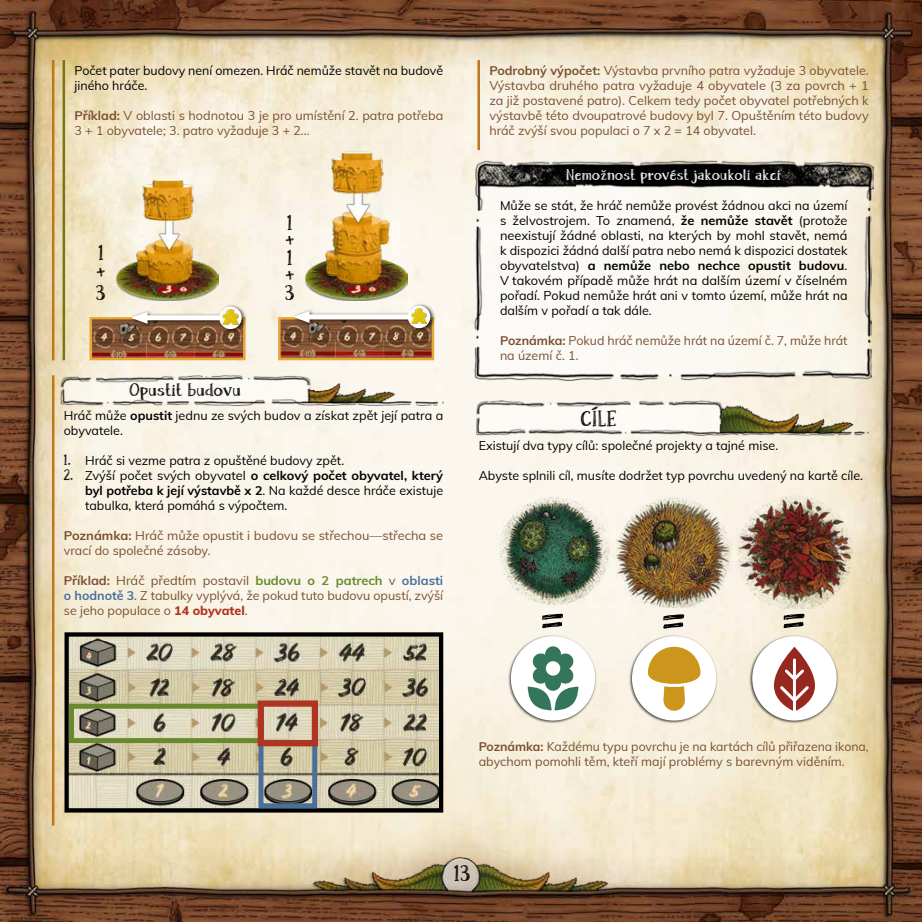
<style>
.page{position:relative;width:922px;height:922px;background:#fff}
.page>*{position:absolute;margin:0;border:0;box-sizing:border-box;transform-origin:0 0}
.t1{font:56.25px "Skrawk Serif";color:#000}
.t2{font:22.5px "Skrawk Serif";color:#000}
.t3{font:21.25px/17.5px "Skrawk Serif";color:#000;text-align:justify}
.t4{font:17.5px "Skrawk Serif";color:#000}
.t5{font:15px "Skrawk Serif";color:#fff}
.t6{font:12.5px/15px "Muli";color:#000}
.t7{font:12.5px/15px "Muli";color:#7b4f31}
.s1{font-weight:700}
.s2{font-family:"Skrawk Serif";font-size:15px}
.s3{font-weight:700;color:#68892d}
.s4{font-weight:700;color:#4a6f99}
.s5{font-weight:800;color:#ae3521}
</style>
<div class="page">
<img style="left:0;top:0;width:921px;height:921px">
<div style="left:478px;top:184px;width:390px;height:191px;background:#fbf9f3"></div>
<img style="left:475px;top:161px;width:398px;height:50px">
<img style="left:474px;top:346px;width:397px;height:35px">
<img style="left:474px;top:207px;width:397px;height:135px">
<hr style="left:52px;top:60px;width:2px;height:300px;background:#be771b">
<hr style="left:477px;top:60px;width:3px;height:90px;background:#be771b">
<hr style="left:52px;top:375px;width:2px;height:450px;background:#be771b">
<hr style="left:63px;top:60px;width:2px;height:300px;background:#767718">
<img style="left:117px;top:180px;width:101px;height:120px">
<img style="left:305px;top:150px;width:102px;height:150px">
<div style="left:129px;top:304px;width:118px;height:30px;background:#f9f2e1"></div>
<svg style="left:219px;top:306px;width:23px;height:23px"></svg>
<img style="left:223px;top:309px;width:15px;height:3px">
<img style="left:88px;top:312px;width:159px;height:49px">
<div style="left:291px;top:303px;width:144px;height:30px;background:#fbf7ee"></div>
<svg style="left:407px;top:305px;width:23px;height:23px"></svg>
<img style="left:411px;top:308px;width:15px;height:3px">
<img style="left:277px;top:311px;width:158px;height:50px">
<img style="left:495px;top:495px;width:115px;height:112px">
<div style="left:507px;top:634px;width:89px;height:89px;background:#000;opacity:.75"></div>
<div style="left:510px;top:636px;width:85px;height:84px;background:#fff;border-radius:50%"></div>
<svg style="left:527px;top:646px;width:51px;height:64px"></svg>
<img style="left:616px;top:495px;width:115px;height:112px">
<div style="left:628px;top:634px;width:89px;height:89px;background:#000;opacity:.75"></div>
<div style="left:631px;top:636px;width:85px;height:84px;background:#fff;border-radius:50%"></div>
<svg style="left:647px;top:646px;width:53px;height:64px"></svg>
<img style="left:736px;top:495px;width:115px;height:113px">
<div style="left:748px;top:634px;width:90px;height:89px;background:#000;opacity:.75"></div>
<div style="left:752px;top:636px;width:84px;height:84px;background:#fff;border-radius:50%"></div>
<svg style="left:773px;top:646px;width:41px;height:64px"></svg>
<img style="left:61px;top:375px;width:382px;height:30px">
<svg style="left:62px;top:630px;width:383px;height:184px;background:#b1aa92"></svg>
<div style="left:258px;top:740px;width:59px;height:68px;border:5px solid #4a6f99"></div>
<div style="left:69px;top:703px;width:195px;height:40px;border:5px solid #68892d"></div>
<svg style="left:254px;top:697px;width:67px;height:52px;background:#be9279"></svg>
<img style="left:476px;top:401px;width:392px;height:34px">
<p class="t6" style="left:74px;top:62px;width:370px">Počet pater budovy není omezen. Hráč nemůže stavět na budově jiného hráče.</p>
<p class="t7" style="left:74px;top:107px;width:370px"><span class="s1">Příklad:</span> V oblasti s hodnotou 3 je pro umístění 2. patra potřeba<br>3 + 1 obyvatele; 3. patro vyžaduje 3 + 2...</p>
<h3 class="t3" style="left:96px;top:242px;width:11px;line-height:20px">1 + 3</h3>
<h3 class="t4" style="left:129px;top:379px;width:114px">Opustit budovu</h3>
<h3 class="t3" style="left:285px;top:214px;width:11px">1 + 1 + 3</h3>
<p class="t6" style="left:64px;top:407px;width:381px">Hráč může <span class="s1">opustit</span> jednu ze svých budov a získat zpět její patra a obyvatele.</p>
<p class="t6" style="left:64px;top:452px;width:282px"><span class="s2">1.</span> Hráč si vezme patra z opuštěné budovy zpět.</p>
<p class="t6" style="left:85px;top:467px;width:359px;text-align:justify;text-indent:-21px"><span class="s2">2.</span> Zvýší počet svých obyvatel <span class="s1">o celkový počet obyvatel, který byl potřeba k její výstavbě x 2</span>. Na každé desce hráče existuje tabulka, která pomáhá s výpočtem.</p>
<p class="t7" style="left:64px;top:527px;width:381px"><span class="s1">Poznámka:</span> Hráč může opustit i budovu se střechou—střecha se vrací do společné zásoby.</p>
<p class="t7" style="left:64px;top:572px;width:381px;text-align:justify"><span class="s1">Příklad:</span> Hráč předtím postavil <span class="s3">budovu o 2 patrech</span> v <span class="s4">oblasti o hodnotě 3</span>. Z tabulky vyplývá, že pokud tuto budovu opustí, zvýší se jeho populace o <span class="s5">14 obyvatel</span>.</p>
<p class="t7" style="left:489px;top:62px;width:381px;text-align:justify"><span class="s1">Podrobný výpočet:</span> Výstavba prvního patra vyžaduje 3 obyvatele.<br>Výstavba druhého patra vyžaduje 4 obyvatele (3 za povrch + 1 za již postavené patro). Celkem tedy počet obyvatel potřebných k výstavbě této dvoupatrové budovy byl 7. Opuštěním této budovy hráč zvýší svou populaci o 7 x 2 = 14 obyvatel.</p>
<p class="t5" style="left:566px;top:166px;width:216px">Nemožnost provést jakoukoli akci</p>
<p class="t6" style="left:500px;top:197px;width:349px;text-align:justify">Může se stát, že hráč nemůže provést žádnou akci na území s želvostrojem. To znamená, <span class="s1">že nemůže stavět</span> (protože neexistují žádné oblasti, na kterých by mohl stavět, nemá k dispozici žádná další patra nebo nemá k dispozici dostatek obyvatelstva) <span class="s1">a nemůže nebo nechce opustit budovu</span>.<br>V takovém případě může hrát na dalším území v číselném pořadí. Pokud nemůže hrát ani v tomto území, může hrát na dalším v pořadí a tak dále.</p>
<p class="t7" style="left:500px;top:332px;width:349px"><span class="s1">Poznámka:</span> Pokud hráč nemůže hrát na území č. 7, může hrát na území č. 1.</p>
<h3 class="t3" style="left:581px;top:409px;width:37px">CÍLE</h3>
<p class="t6" style="left:478px;top:437px;width:301px">Existují dva typy cílů: společné projekty a tajné mise.</p>
<p class="t6" style="left:478px;top:467px;width:386px">Abyste splnili cíl, musíte dodržet typ povrchu uvedený na kartě cíle.</p>
<h1 class="t1" style="left:542px;top:586px;width:26px">=</h1>
<h1 class="t1" style="left:663px;top:587px;width:26px">=</h1>
<h1 class="t1" style="left:783px;top:586px;width:26px">=</h1>
<p class="t7" style="left:478px;top:737px;width:391px"><span class="s1">Poznámka:</span> Každému typu povrchu je na kartách cílů přiřazena ikona, abychom pomohli těm, kteří mají problémy s barevným viděním.</p>
<h2 class="t2" style="left:454px;top:859px;width:18px">13</h2>
</div>
